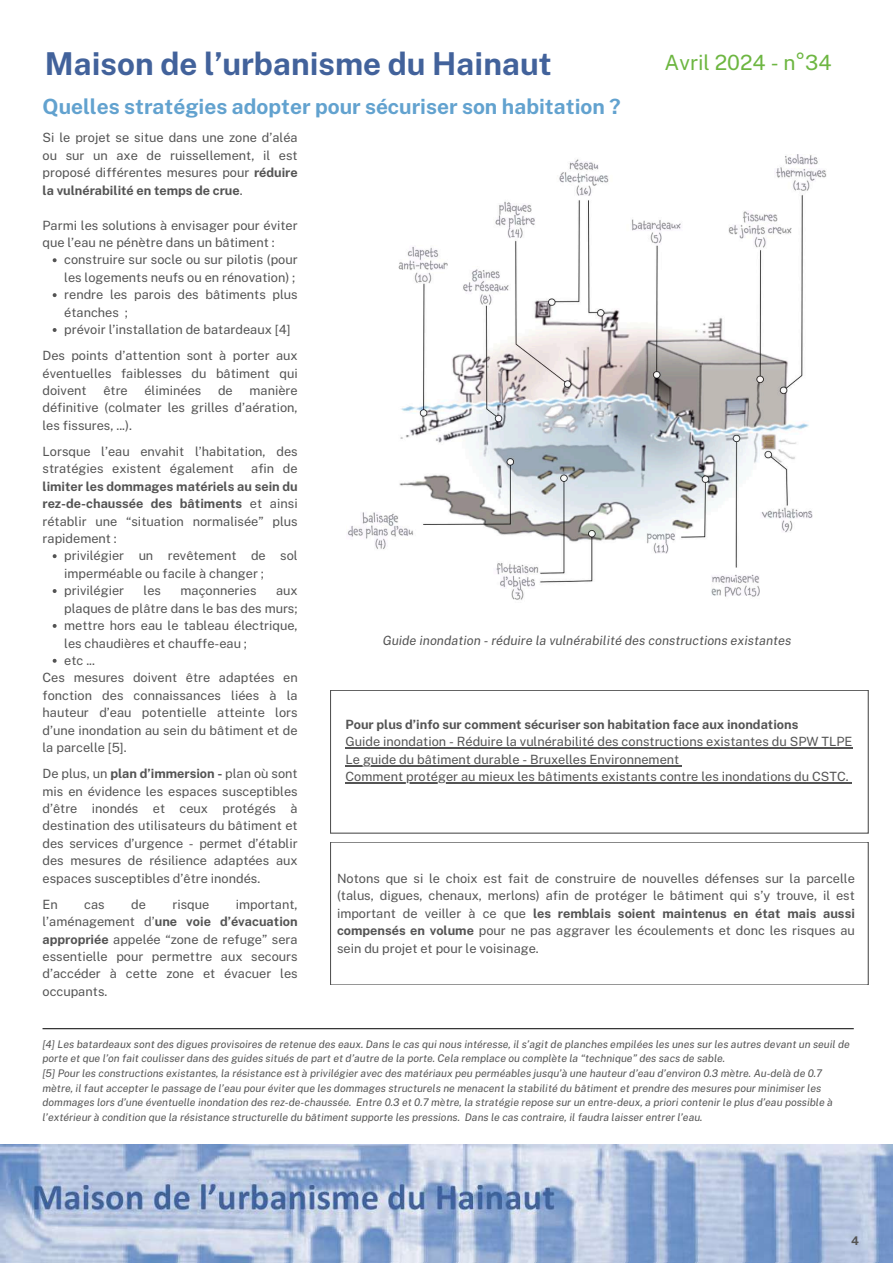
<style>
.page{position:relative;width:893px;height:1263px;background:#fff}
.page>*{position:absolute;margin:0;border:0;box-sizing:border-box;transform-origin:0 0}
.t1{font:700 31.5px "Public Sans";color:#42629b}
.t2{font:700 21px "Public Sans";color:#62a2cf}
.t3{font:21px "Public Sans";color:#6db641}
.t4{font:12.75px/17.4px "Public Sans";color:#545454;text-align:justify}
.t5{font:700 12.75px/17.4px "Public Sans";color:#545454;text-align:justify}
.t6{font:italic 12.75px "Public Sans";color:#545454}
.t7{font:700 11.93px "Public Sans";color:#545454}
.t8{font:italic 10.5px/14.6px "Public Sans";color:#545454}
.s1{font-weight:700}
.s2{font-weight:400}
</style>
<div class="page">
<img style="left:0;top:1144px;width:893px;height:117px">
<svg style="left:330px;top:690px;width:538px;height:143px"></svg>
<img style="left:347px;top:154px;width:480px;height:446px">
<hr style="left:43px;top:1028px;width:810px;height:1px;background:#000">
<hr style="left:345px;top:747px;width:427px;height:2px;background:#545454">
<hr style="left:772px;top:747px;width:80px;height:2px;background:#545454">
<hr style="left:345px;top:765px;width:334px;height:1px;background:#545454">
<hr style="left:345px;top:782px;width:446px;height:1px;background:#545454">
<hr style="left:791px;top:782px;width:57px;height:1px;background:#545454">
<svg style="left:53px;top:258px;width:4px;height:4px"></svg>
<svg style="left:53px;top:293px;width:4px;height:4px"></svg>
<svg style="left:53px;top:328px;width:4px;height:4px"></svg>
<svg style="left:53px;top:554px;width:4px;height:4px"></svg>
<svg style="left:53px;top:589px;width:4px;height:4px"></svg>
<svg style="left:53px;top:624px;width:4px;height:4px"></svg>
<svg style="left:53px;top:659px;width:4px;height:4px"></svg>
<svg style="left:330px;top:842px;width:538px;height:143px"></svg>
<h1 class="t1" style="left:45px;top:45px;width:508px">Maison de l’urbanisme du Hainaut</h1>
<h2 class="t3" style="left:664px;top:51px;width:169px">Avril 2024 - n°34</h2>
<h2 class="t2" style="left:43px;top:94px;width:579px">Quelles stratégies adopter pour sécuriser son habitation ?</h2>
<p class="t4" style="left:43px;top:129px;width:257px">Si le projet se situe dans une zone d’aléa ou sur un axe de ruissellement, il est proposé différentes mesures pour <span class="s1">réduire la vulnérabilité en temps de crue</span>.</p>
<p class="t4" style="left:43px;top:216px;width:257px">Parmi les solutions à envisager pour éviter que l’eau ne pénètre dans un bâtiment :</p>
<p class="t4" style="left:64px;top:251px;width:235px;text-align:left">construire sur socle ou sur pilotis (pour les logements neufs ou en rénovation) ; rendre les parois des bâtiments plus étanches ;<br>prévoir l’installation de batardeaux [4]</p>
<p class="t4" style="left:43px;top:347px;width:257px">Des points d’attention sont à porter aux éventuelles faiblesses du bâtiment qui doivent</p>
<p class="t4" style="left:103px;top:382px;width:26px">être</p>
<p class="t4" style="left:144px;top:382px;width:58px">éliminées</p>
<p class="t4" style="left:218px;top:382px;width:16px">de</p>
<p class="t4" style="left:43px;top:382px;width:257px;text-indent:207px">manière définitive (colmater les grilles d’aération, les fissures, ...).</p>
<p class="t4" style="left:43px;top:442px;width:257px">Lorsque l’eau envahit l’habitation, des stratégies existent également</p>
<p class="t4" style="left:251px;top:460px;width:48px">afin de</p>
<p class="t5" style="left:43px;top:477px;width:257px">limiter les dommages matériels au sein du rez-de-chaussée des bâtiments <span class="s2">et ainsi rétablir une “situation normalisée” plus rapidement :</span></p>
<p class="t4" style="left:64px;top:547px;width:235px;text-align:left">privilégier un revêtement de sol imperméable ou facile à changer ; privilégier</p>
<p class="t4" style="left:144px;top:582px;width:19px">les</p>
<p class="t4" style="left:180px;top:582px;width:78px">maçonneries</p>
<p class="t4" style="left:276px;top:582px;width:23px">aux</p>
<p class="t4" style="left:64px;top:599px;width:235px">plaques de plâtre dans le bas des murs;</p>
<p class="t4" style="left:64px;top:617px;width:235px">mettre hors eau le tableau électrique,</p>
<p class="t4" style="left:64px;top:634px;width:184px">les chaudières et chauffe-eau ;</p>
<p class="t4" style="left:64px;top:652px;width:32px">etc ...</p>
<p class="t4" style="left:43px;top:669px;width:257px">Ces mesures doivent être adaptées en</p>
<p class="t4" style="left:43px;top:686px;width:257px">fonction des connaissances liées à la</p>
<p class="t4" style="left:43px;top:704px;width:257px">hauteur d’eau potentielle atteinte lors</p>
<p class="t4" style="left:43px;top:721px;width:257px">d’une inondation au sein du bâtiment et de</p>
<p class="t4" style="left:43px;top:739px;width:86px">la parcelle [5].</p>
<p class="t4" style="left:43px;top:765px;width:257px">De plus, un <span class="s1">plan d’immersion -</span> plan où sont mis en évidence les espaces susceptibles d’être inondés et ceux protégés à destination des utilisateurs du bâtiment et des services d’urgence - permet d’établir des mesures de résilience adaptées aux espaces susceptibles d’être inondés.</p>
<p class="t4" style="left:43px;top:895px;width:17px">En</p>
<p class="t4" style="left:84px;top:895px;width:22px">cas</p>
<p class="t4" style="left:131px;top:895px;width:16px">de</p>
<p class="t4" style="left:172px;top:895px;width:38px">risque</p>
<p class="t4" style="left:43px;top:895px;width:257px;text-indent:193px">important, l’aménagement d’<span class="s1">une voie d’évacuation appropriée</span> appelée “zone de refuge” sera essentielle pour permettre aux secours d’accéder à cette zone et évacuer les occupants.</p>
<p class="t6" style="left:383px;top:633px;width:410px">Guide inondation - réduire la vulnérabilité des constructions existantes</p>
<p class="t5" style="left:345px;top:716px;width:454px">Pour plus d’info sur comment sécuriser son habitation face aux inondations</p>
<p class="t4" style="left:345px;top:733px;width:508px;text-align:left">Guide inondation - Réduire la vulnérabilité des constructions existantes du SPW TLPE<br>Le guide du bâtiment durable - Bruxelles Environnement<br>Comment protéger au mieux les bâtiments existants contre les inondations du CSTC.</p>
<p class="t4" style="left:337px;top:869px;width:519px">Notons que si le choix est fait de construire de nouvelles défenses sur la parcelle (talus, digues, chenaux, merlons) afin de protéger le bâtiment qui s’y trouve, il est important de veiller à ce que <span class="s1">les remblais soient maintenus en état mais aussi compensés en volume</span> pour ne pas aggraver les écoulements et donc les risques au sein du projet et pour le voisinage.</p>
<p class="t8" style="left:43px;top:1036px;width:809px">[4] Les batardeaux sont des digues provisoires de retenue des eaux. Dans le cas qui nous intéresse, il s’agit de planches empilées les unes sur les autres devant un seuil de porte et que l’on fait coulisser dans des guides situés de part et d’autre de la porte. Cela remplace ou complète la “technique” des sacs de sable.<br>[5] Pour les constructions existantes, la résistance est à privilégier avec des matériaux peu perméables jusqu’à une hauteur d’eau d’environ 0.3 mètre. Au-delà de 0.7 mètre, il faut accepter le passage de l’eau pour éviter que les dommages structurels ne menacent la stabilité du bâtiment et prendre des mesures pour minimiser les dommages lors d’une éventuelle inondation des rez-de-chaussée. Entre 0.3 et 0.7 mètre, la stratégie repose sur un entre-deux, a priori contenir le plus d’eau possible à l’extérieur à condition que la résistance structurelle du bâtiment supporte les pressions. Dans le cas contraire, il faudra laisser entrer l’eau.</p>
<p class="t7" style="left:851px;top:1234px;width:9px">4</p>
</div>
